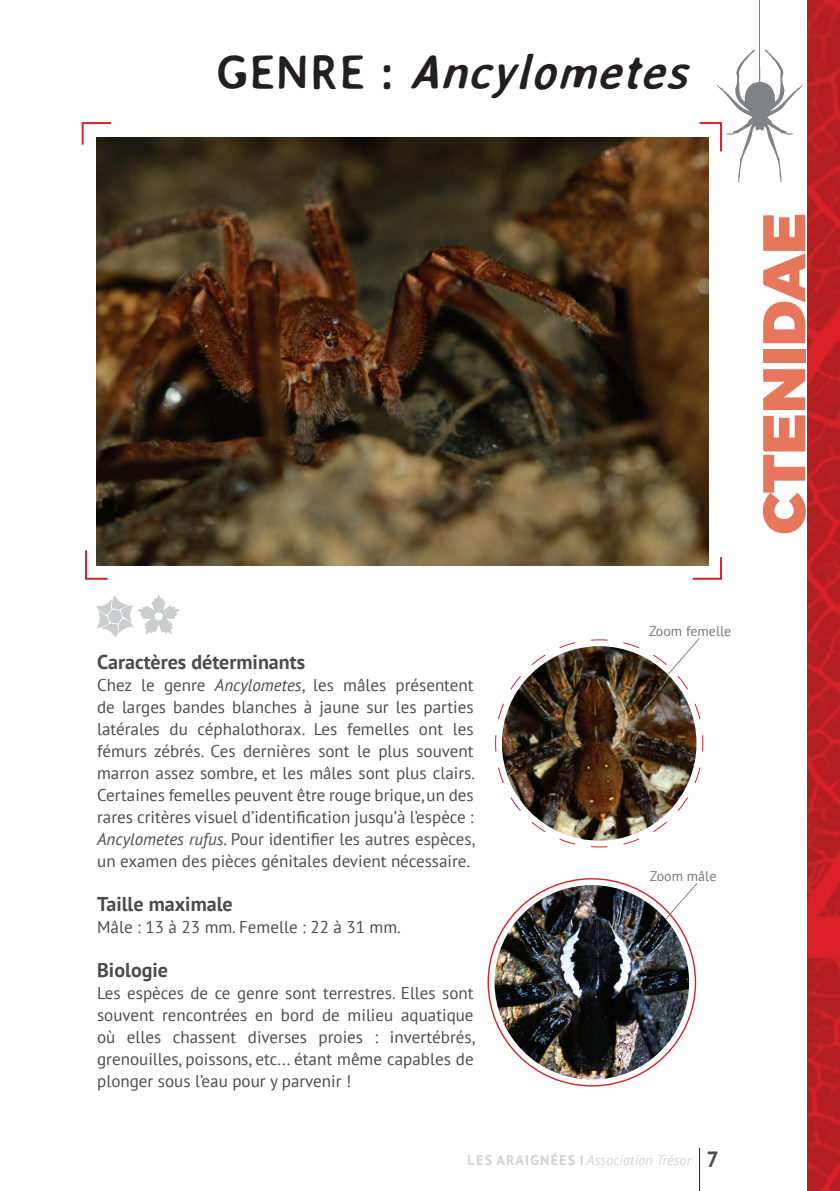
<style>
.page{position:relative;width:840px;height:1191px;background:#fff}
.page>*{position:absolute;margin:0;border:0;box-sizing:border-box;transform-origin:0 0}
.t1{font:900 60px "Montserrat";color:#e7775c}
.t2{font:italic 700 48px "Averia Sans";color:#231f20}
.t3{font:700 20px "PT Sans";color:#4b4c4d}
.t4{font:17px/22px "PT Sans";color:#4b4c4d;text-align:justify}
.t5{font:italic 14px "PT Sans";letter-spacing:.01em;color:#d1d2d4}
.t6{font:14px "PT Sans";color:#76787b}
.s1{font-style:normal}
.s2{font-style:italic}
.s3{font-weight:700;font-style:normal}
.s4{font-weight:700;font-style:normal;font-size:22px;color:#4b4c4d}
</style>
<div class="page">
<hr style="left:698px;top:1147px;width:1px;height:44px;background:#231f20">
<svg style="left:580px;top:1156px;width:2px;height:8px"></svg>
<img style="left:96px;top:137px;width:611px;height:428px">
<svg style="left:495px;top:639px;width:208px;height:208px"></svg>
<img style="left:500px;top:645px;width:197px;height:196px;border-radius:98px">
<img style="left:493px;top:884px;width:196px;height:196px;border-radius:98px">
<img style="left:807px;top:0;width:32px;height:1191px">
<svg style="left:85px;top:548px;width:24px;height:32px"></svg>
<svg style="left:81px;top:122px;width:32px;height:25px"></svg>
<svg style="left:690px;top:555px;width:32px;height:25px"></svg>
<svg style="left:96px;top:594px;width:84px;height:43px"></svg>
<img style="left:614px;top:638px;width:86px;height:82px">
<svg style="left:664px;top:883px;width:33px;height:37px"></svg>
<svg style="left:697px;top:0;width:105px;height:182px"></svg>
<h2 class="t2" style="left:215px;top:45px;width:487px"><span class="s1">G E N R E :</span> Ancylometes</h2>
<h1 class="t1" style="left:733px;top:534px;width:323px;rotate:-90deg">CTENIDAE</h1>
<p class="t3" style="left:97px;top:648px;width:209px">Caractères déterminants</p>
<p class="t4" style="left:97px;top:673px;width:379px">Chez le genre <span class="s2">Ancylometes</span>, les mâles présentent de larges bandes blanches à jaune sur les parties latérales du céphalothorax. Les femelles ont les fémurs zébrés. Ces dernières sont le plus souvent marron assez sombre, et les mâles sont plus clairs.<br>Certaines femelles peuvent être rouge brique, un des rares critères visuel d’identification jusqu’à l’espèce :<br><span class="s2">Ancylometes rufus</span>. Pour identifier les autres espèces, un examen des pièces génitales devient nécessaire.</p>
<p class="t3" style="left:97px;top:890px;width:137px">Taille maximale</p>
<p class="t4" style="left:97px;top:915px;width:305px">Mâle : 13 à 23 mm. Femelle : 22 à 31 mm.</p>
<p class="t3" style="left:97px;top:956px;width:72px">Biologie</p>
<p class="t4" style="left:97px;top:981px;width:379px">Les espèces de ce genre sont terrestres. Elles sont souvent rencontrées en bord de milieu aquatique où elles chassent diverses proies : invertébrés, grenouilles, poissons, etc... étant même capables de plonger sous l’eau pour y parvenir !</p>
<p class="t6" style="left:648px;top:622px;width:84px">Zoom femelle</p>
<p class="t6" style="left:649px;top:867px;width:68px">Zoom mâle</p>
<p class="t5" style="left:467px;top:1151px;width:253px"><span class="s3">LES ARAIGNÉES</span> Association Trésor <span class="s4">7</span></p>
</div>
